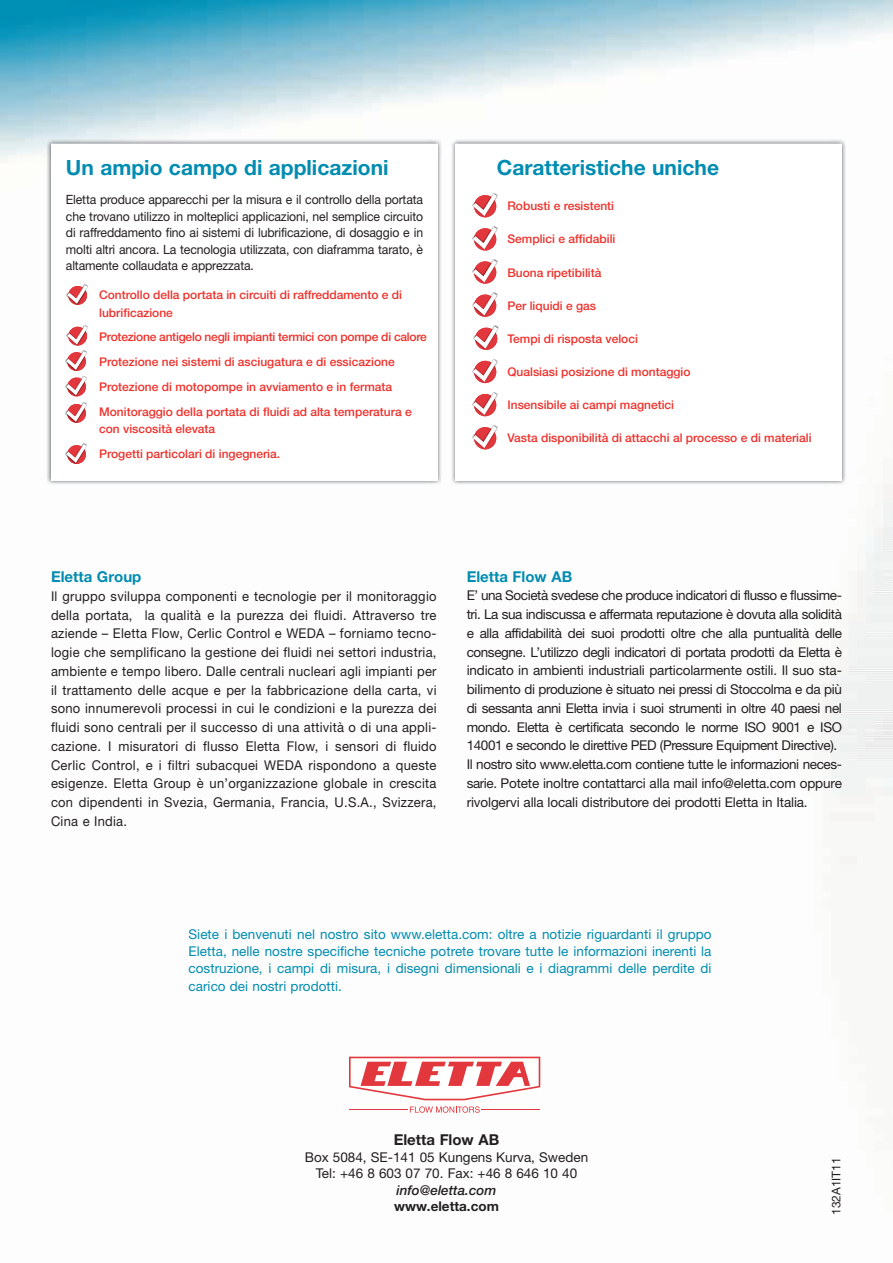
<style>
.page{position:relative;width:893px;height:1263px;background:#fff}
.page>*{position:absolute;margin:0;border:0;box-sizing:border-box;transform-origin:0 0}
.t1{font:700 21px "Helvetica Neue";color:#018cb1}
.t2{font:700 15px "Helvetica Neue";color:#018cb1}
.t3{font:700 15px "Helvetica Neue";color:#231f20}
.t4{font:13.5px/18.8px "Helvetica Neue";letter-spacing:-.03em;color:#231f20}
.t5{font:13.5px/18.8px "Helvetica Neue";letter-spacing:-.03em;color:#231f20;text-align:justify;scale:.96 1}
.t6{font:13.5px/17.2px "Helvetica Neue";letter-spacing:.005em;color:#018cb1;text-align:justify}
.t7{font:13.5px/16.5px "Helvetica Neue";color:#231f20;text-align:center}
.t8{font:italic 500 13.5px "Helvetica Neue";color:#231f20}
.t9{font:700 13.5px "Helvetica Neue";color:#231f20}
.t10{font:12.75px/16.5px "Helvetica Neue";letter-spacing:-.01em;color:#231f20;text-align:justify;scale:.96 1}
.t11{font:500 12px/24.9px "Helvetica Neue";color:#ee312b}
.t12{font:12px "Helvetica Neue";color:#231f20}
</style>
<div class="page">
<img style="left:0;top:0;width:893px;height:1113px">
<img style="left:46px;top:139px;width:396px;height:346px">
<div style="left:51px;top:144px;width:386px;height:336px;background:#fff"></div>
<img style="left:451px;top:139px;width:396px;height:346px">
<div style="left:456px;top:144px;width:386px;height:336px;background:#fff"></div>
<hr style="left:349px;top:1109px;width:59px;height:1px;background:#e1373d">
<svg style="left:410px;top:1106px;width:70px;height:7px"></svg>
<hr style="left:481px;top:1109px;width:59px;height:1px;background:#e1373d">
<svg style="left:349px;top:1057px;width:191px;height:43px"></svg>
<svg style="left:472px;top:193px;width:26px;height:24px"></svg>
<svg style="left:472px;top:226px;width:26px;height:24px"></svg>
<svg style="left:472px;top:259px;width:26px;height:25px"></svg>
<svg style="left:472px;top:292px;width:26px;height:25px"></svg>
<svg style="left:473px;top:325px;width:26px;height:25px"></svg>
<svg style="left:472px;top:359px;width:26px;height:24px"></svg>
<svg style="left:472px;top:392px;width:26px;height:24px"></svg>
<svg style="left:472px;top:425px;width:26px;height:24px"></svg>
<svg style="left:66px;top:284px;width:22px;height:21px"></svg>
<svg style="left:65px;top:325px;width:23px;height:71px"></svg>
<svg style="left:65px;top:402px;width:22px;height:21px"></svg>
<svg style="left:65px;top:443px;width:22px;height:21px"></svg>
<h1 class="t1" style="left:66px;top:155px;width:324px">Un ampio campo di applicazioni</h1>
<p class="t10" style="left:66px;top:191px;width:374px">Eletta produce apparecchi per la misura e il controllo della portata che trovano utilizzo in molteplici applicazioni, nel semplice circuito di raffreddamento fino ai sistemi di lubrificazione, di dosaggio e in molti altri ancora. La tecnologia utilizzata, con diaframma tarato, è altamente collaudata e apprezzata.</p>
<p class="t11" style="left:99px;top:286px;width:305px;line-height:17.2px">Controllo della portata in circuiti di raffreddamento e di lubrificazione</p>
<p class="t11" style="left:99px;top:325px;width:329px">Protezione antigelo negli impianti termici con pompe di calore Protezione nei sistemi di asciugatura e di essicazione Protezione di motopompe in avviamento e in fermata Monitoraggio della portata di fluidi ad alta temperatura e</p>
<p class="t11" style="left:99px;top:416px;width:182px">con viscosità elevata<br>Progetti particolari di ingegneria.</p>
<h1 class="t1" style="left:497px;top:155px;width:224px">Caratteristiche uniche</h1>
<p class="t11" style="left:507px;top:193px;width:108px">Robusti e resistenti</p>
<p class="t11" style="left:507px;top:227px;width:110px">Semplici e affidabili</p>
<p class="t11" style="left:507px;top:260px;width:96px">Buona ripetibilità</p>
<p class="t11" style="left:507px;top:293px;width:90px">Per liquidi e gas</p>
<p class="t11" style="left:507px;top:326px;width:132px">Tempi di risposta veloci</p>
<p class="t11" style="left:507px;top:359px;width:185px">Qualsiasi posizione di montaggio</p>
<p class="t11" style="left:507px;top:392px;width:168px">Insensibile ai campi magnetici</p>
<p class="t11" style="left:507px;top:425px;width:306px">Vasta disponibilità di attacchi al processo e di materiali</p>
<p class="t2" style="left:51px;top:567px;width:92px">Eletta Group</p>
<p class="t5" style="left:51px;top:586px;width:403px">Il gruppo sviluppa componenti e tecnologie per il monitoraggio della portata, la qualità e la purezza dei fluidi. Attraverso tre aziende – Eletta Flow, Cerlic Control e WEDA – forniamo tecno&shy;logie che semplificano la gestione dei fluidi nei settori industria, ambiente e tempo libero. Dalle centrali nucleari agli impianti per il trattamento delle acque e per la fabbricazione della carta, vi sono innumerevoli processi in cui le condizioni e la purezza dei fluidi sono centrali per il successo di una attività o di una appli&shy;cazione. I misuratori di flusso Eletta Flow, i sensori di fluido Cerlic Control, e i filtri subacquei WEDA rispondono a queste esigenze. Eletta Group è un’organizzazione globale in crescita con dipendenti in Svezia, Germania, Francia, U.S.A., Svizzera, Cina e India.</p>
<p class="t2" style="left:467px;top:567px;width:107px">Eletta Flow AB</p>
<p class="t4" style="left:467px;top:586px;width:377px">E’ una Società svedese che produce indicatori di flusso e flussime&shy;tri. La sua indiscussa e affermata reputazione è dovuta alla solidità e alla affidabilità dei suoi prodotti oltre che alla puntualità delle consegne. L’utilizzo degli indicatori di portata prodotti da Eletta è indicato in ambienti industriali particolarmente ostili. Il suo sta&shy;bilimento di produzione è situato nei pressi di Stoccolma e da più di sessanta anni Eletta invia i suoi strumenti in oltre 40 paesi nel mondo. Eletta è certificata secondo le norme ISO 9001 e ISO 14001 e secondo le direttive PED (Pressure Equipment Directive).<br>Il nostro sito www.eletta.com contiene tutte le informazioni neces&shy;sarie. Potete inoltre contattarci alla mail info@eletta.com oppure rivolgervi alla locali distributore dei prodotti Eletta in Italia.</p>
<p class="t6" style="left:189px;top:925px;width:525px">Siete i benvenuti nel nostro sito www.eletta.com: oltre a notizie riguardanti il gruppo Eletta, nelle nostre specifiche tecniche potrete trovare tutte le informazioni inerenti la costruzione, i campi di misura, i disegni dimensionali e i diagrammi delle perdite di carico dei nostri prodotti.</p>
<p class="t3" style="left:394px;top:1131px;width:107px">Eletta Flow AB</p>
<p class="t7" style="left:305px;top:1148px;width:285px">Box 5084, SE-141 05 Kungens Kurva, Sweden<br>Tel: +46 8 603 07 70. Fax: +46 8 646 10 40</p>
<p class="t8" style="left:396px;top:1182px;width:102px">info@eletta.com</p>
<p class="t9" style="left:394px;top:1198px;width:106px">www.eletta.com</p>
<p class="t12" style="left:829px;top:1215px;width:59px;rotate:-90deg">132A1IT11</p>
</div>
